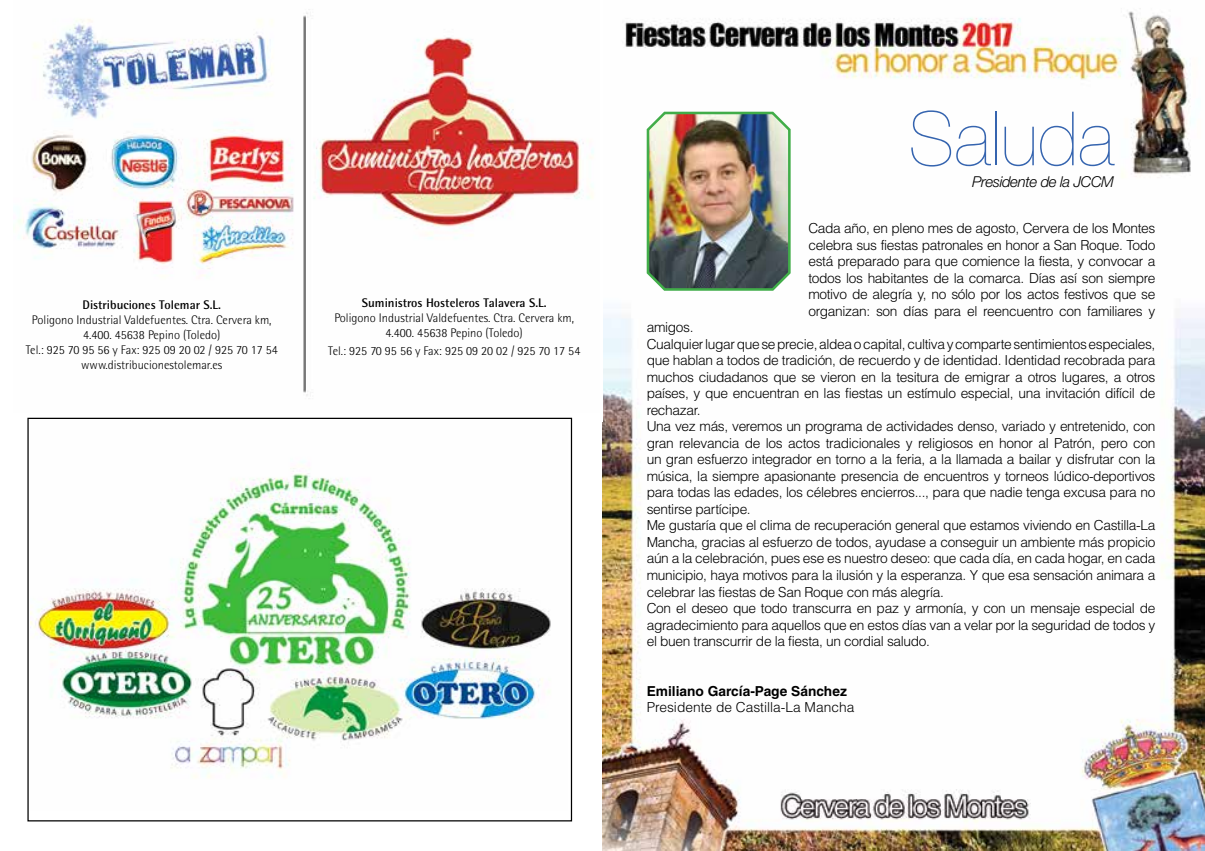
<style>
.page{position:relative;width:1205px;height:851px;background:#fff}
.page>*{position:absolute;margin:0;border:0;box-sizing:border-box;transform-origin:0 0}
.t1{font:200 75px "Helvetica Neue LT Std";color:#3564af}
.t2{font:italic 300 15px "Helvetica Neue LT Std";letter-spacing:-.025em;color:#000}
.t3{font:300 13.75px/16.5px "Helvetica LT Std";letter-spacing:-.025em;color:#000;text-align:justify}
.t4{font:300 13.75px "Helvetica LT Std";color:#000}
.t5{font:700 13.75px "Helvetica LT Std";color:#000}
.t6{font:300 12.5px/15px "Rotis Semi Sans Std";color:#000;text-align:center}
.t7{font:700 12.5px "Rotis Semi Sans Std";color:#000}
</style>
<div class="page">
<img style="left:602px;top:8px;width:603px;height:842px">
<img style="left:18px;top:12px;width:576px;height:384px">
<img style="left:31px;top:461px;width:520px;height:317px">
<img style="left:645px;top:109px;width:147px;height:183px">
<p class="t7" style="left:83px;top:297px;width:140px">Distribuciones Tolemar S.L.</p>
<p class="t6" style="left:26px;top:312px;width:254px">Poligono Industrial Valdefuentes. Ctra. Cervera km, 4.400. 45638 Pepino (Toledo)<br>Tel.: 925 70 95 56 y Fax: 925 09 20 02 / 925 70 17 54 www.distribucionestolemar.es</p>
<p class="t7" style="left:362px;top:295px;width:186px">Suministros Hosteleros Talavera S.L.</p>
<p class="t6" style="left:334px;top:310px;width:241px">Poligono Industrial Valdefuentes. Ctra. Cervera km,<br>4.400. 45638 Pepino (Toledo)</p>
<p class="t6" style="left:328px;top:343px;width:254px">Tel.: 925 70 95 56 y Fax: 925 09 20 02 / 925 70 17 54</p>
<h1 class="t1" style="left:909px;top:95px;width:207px">Saluda</h1>
<p class="t2" style="left:972px;top:172px;width:143px">Presidente de la JCCM</p>
<p class="t2" style="left:966px;top:172px;width:149px">Presidente del Gobierno</p>
<p class="t3" style="left:808px;top:220px;width:348px">Cada año, en pleno mes de agosto, Cervera de los Montes celebra sus fiestas patronales en honor a San Roque. Todo está preparado para que comience la fiesta, y convocar a todos los habitantes de la comarca. Días así son siempre motivo de alegría y, no sólo por los actos festivos que se organizan: son días para el reencuentro con familiares y</p>
<p class="t3" style="left:647px;top:319px;width:510px;text-align:left">amigos.<br>Cualquier lugar que se precie, aldea o capital, cultiva y comparte sentimientos especiales, que hablan a todos de tradición, de recuerdo y de identidad. Identidad recobrada para muchos ciudadanos que se vieron en la tesitura de emigrar a otros lugares, a otros países, y que encuentran en las fiestas un estímulo especial, una invitación difícil de rechazar.<br>Una vez más, veremos un programa de actividades denso, variado y entretenido, con gran relevancia de los actos tradicionales y religiosos en honor al Patrón, pero con un gran esfuerzo integrador en torno a la feria, a la llamada a bailar y disfrutar con la música, la siempre apasionante presencia de encuentros y torneos lúdico-deportivos para todas las edades, los célebres encierros..., para que nadie tenga excusa para no sentirse partícipe.<br>Me gustaría que el clima de recuperación general que estamos viviendo en Castilla-La Mancha, gracias al esfuerzo de todos, ayudase a conseguir un ambiente más propicio aún a la celebración, pues ese es nuestro deseo: que cada día, en cada hogar, en cada municipio, haya motivos para la ilusión y la esperanza. Y que esa sensación animara a celebrar las fiestas de San Roque con más alegría.<br>Con el deseo que todo transcurra en paz y armonía, y con un mensaje especial de agradecimiento para aquellos que en estos días van a velar por la seguridad de todos y el buen transcurrir de la fiesta, un cordial saludo.</p>
<p class="t5" style="left:647px;top:682px;width:202px">Emiliano García-Page Sánchez</p>
<p class="t4" style="left:647px;top:698px;width:209px">Presidente de Castilla-La Mancha</p>
</div>
